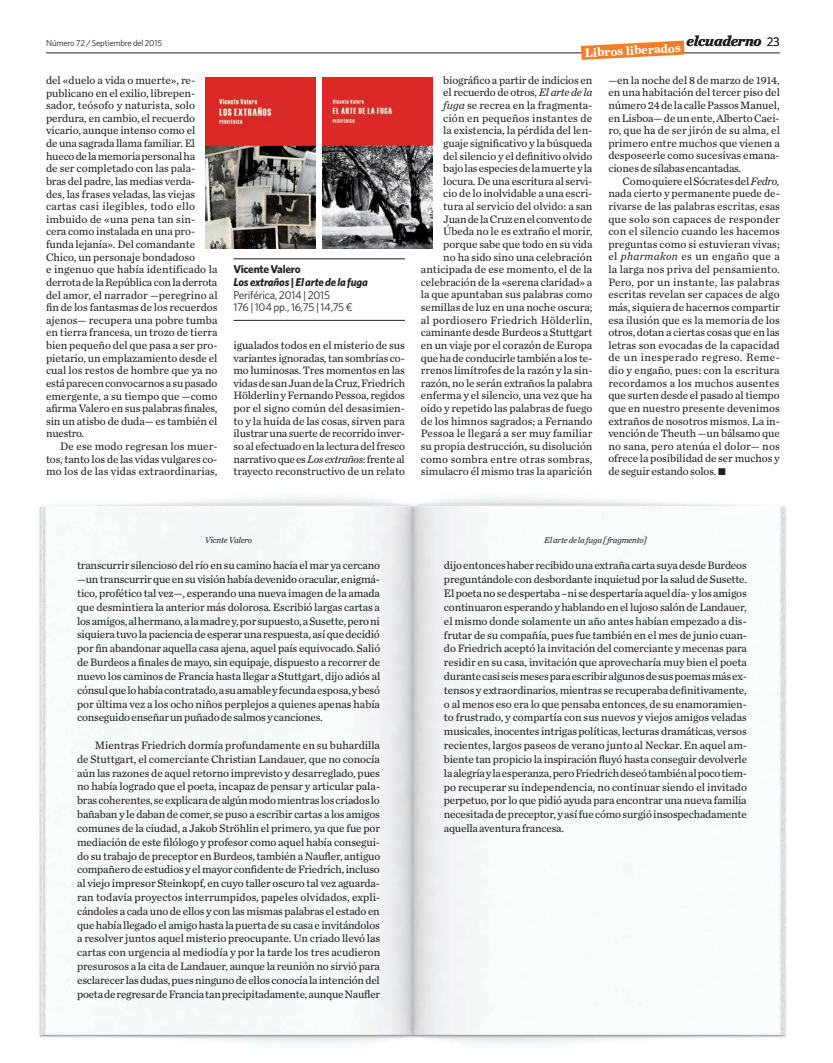
<style>
.page{position:relative;width:833px;height:1063px;background:#fff}
.page>*{position:absolute;margin:0;border:0;box-sizing:border-box;transform-origin:0 0}
.t1{font:italic 700 15px "Chronicle Text G2";letter-spacing:-.015em;color:#231f20}
.t2{font:700 12.5px "Chronicle Text G2";color:#fff}
.t3{font:11.25px/12.6px "Chronicle Text G2";letter-spacing:-.005em;color:#231f20;text-align:justify}
.t4{font:11.25px/12.6px "Whitney";letter-spacing:-.02em;color:#231f20}
.t5{font:italic 700 11.25px "Whitney";letter-spacing:-.02em;color:#231f20}
.t6{font:700 11.25px "Whitney";letter-spacing:-.02em;color:#231f20}
.t7{font:italic 8.75px "Chronicle Text G2";letter-spacing:-.015em;color:#231f20}
.t8{font:8.75px "Whitney";letter-spacing:-.02em;color:#231f20}
.s1{font-family:"Whitney";font-weight:400;font-style:normal;font-size:12.5px}
.s2{font-style:italic}
</style>
<div class="page">
<hr style="left:46px;top:53px;width:734px;height:1px;background:#231f20">
<img style="left:323px;top:78px;width:109px;height:171px">
<img style="left:206px;top:78px;width:109px;height:170px">
<hr style="left:233px;top:259px;width:172px;height:1px;background:#231f20">
<hr style="left:233px;top:320px;width:172px;height:1px;background:#231f20">
<svg style="left:581px;top:41px;width:103px;height:19px"></svg>
<img style="left:39px;top:497px;width:748px;height:547px">
<p class="t8" style="left:46px;top:38px;width:117px">Número 72 / Septiembre del 2015</p>
<h1 class="t1" style="left:686px;top:29px;width:95px">elcuaderno <span class="s1">23</span></h1>
<p class="t3" style="left:46px;top:73px;width:173px;text-align:left">del «duelo a vida o muerte», re&shy;publicano en el exilio, librepen&shy;sador, teósofo y naturista, solo perdura, en cambio, el recuerdo vicario, aunque intenso como el<br>de una sagrada llama familiar. El hueco de la memoria personal ha<br>de ser completado con las pala&shy;bras del padre, las medias verda-<br>des, las frases veladas, las viejas cartas casi ilegibles, todo ello imbuido de «una pena tan sin&shy;cera como instalada en una pro&shy;funda lejanía». Del comandante<br>Chico, un personaje bondadoso<br>e ingenuo que había identificado la derrota de la República con la derrota del amor, el narrador —peregrino al fin de los fantasmas de los recuerdos ajenos— recupera una pobre tumba en tierra francesa, un trozo de tierra bien pequeño del que pasa a ser pro&shy;pietario, un emplazamiento desde el cual los restos de hombre que ya no está parecen convocarnos a su pasado emergente, a su tiempo que —como afirma Valero en sus palabras finales, sin un atisbo de duda— es también el nuestro.</p>
<p class="t3" style="left:46px;top:439px;width:173px;text-indent:14px">De ese modo regresan los muer&shy;tos, tanto los de las vidas vulgares co&shy;mo los de las vidas extraordinarias,</p>
<p class="t2" style="left:584px;top:43px;width:98px;rotate:-3deg">Libros liberados</p>
<p class="t3" style="left:421px;top:73px;width:173px;text-align:right">biográfico a partir de indicios en<br>el recuerdo de otros, <span class="s2">El arte de la fuga</span> se recrea en la fragmenta&shy;ción en pequeños instantes de<br>la existencia, la pérdida del len&shy;guaje significativo y la búsqueda<br>del silencio y el definitivo olvido bajo las especies de la muerte y la locura. De una escritura al servi-<br>cio de lo inolvidable a una escri&shy;tura al servicio del olvido: a san Juan de la Cruz en el convento de Úbeda no le es extraño el morir, porque sabe que todo en su vida<br>no ha sido sino una celebración anticipada de ese momento, el de la celebración de la «serena claridad» a la que apuntaban sus palabras como semillas de luz en una noche oscura; al pordiosero Friedrich Hölderlin, caminante desde Burdeos a Stuttgart en un viaje por el corazón de Europa que ha de conducirle también a los te&shy;rrenos limítrofes de la razón y la sin&shy;razón, no le serán extraños la palabra enferma y el silencio, una vez que ha oído y repetido las palabras de fuego de los himnos sagrados; a Fernando Pessoa le llegará a ser muy familiar su propia destrucción, su disolución como sombra entre otras sombras, simulacro él mismo tras la aparición</p>
<p class="t3" style="left:608px;top:73px;width:173px">—en la noche del 8 de marzo de 1914, en una habitación del tercer piso del número 24 de la calle Passos Manuel, en Lisboa— de un ente, Alberto Caei&shy;ro, que ha de ser jirón de su alma, el primero entre muchos que vienen a desposeerle como sucesivas emana&shy;ciones de sílabas encantadas.</p>
<p class="t3" style="left:608px;top:174px;width:173px;text-indent:14px">Como quiere el Sócrates del <span class="s2">Fedro, </span>nada cierto y permanente puede de&shy;rivarse de las palabras escritas, esas que solo son capaces de responder con el silencio cuando les hacemos preguntas como si estuvieran vivas; el <span class="s2">pharmakon</span> es un engaño que a la larga nos priva del pensamiento.<br>Pero, por un instante, las palabras escritas revelan ser capaces de algo más, siquiera de hacernos compartir esa ilusión que es la memoria de los otros, dotan a ciertas cosas que en las letras son evocadas de la capacidad de un inesperado regreso. Reme&shy;dio y engaño, pues: con la escritura recordamos a los muchos ausentes que surten desde el pasado al tiempo que en nuestro presente devenimos extraños de nosotros mismos. La in&shy;vención de Theuth —un bálsamo que no sana, pero atenúa el dolor— nos ofrece la posibilidad de ser muchos y de seguir estando solos.</p>
<p class="t6" style="left:233px;top:263px;width:69px">Vicente Valero</p>
<p class="t5" style="left:233px;top:275px;width:136px">Los extraños | El arte de la fuga</p>
<p class="t4" style="left:233px;top:288px;width:120px">Periférica, 2014 | 2015<br>176 | 104 pp., 16,75 | 14,75 ¤</p>
<p class="t3" style="left:233px;top:338px;width:173px">igualados todos en el misterio de sus variantes ignoradas, tan sombrías co&shy;mo luminosas. Tres momentos en las vidas de san Juan de la Cruz, Friedrich Hölderlin y Fernando Pessoa, regidos por el signo común del desasimien&shy;to y la huida de las cosas, sirven para ilustrar una suerte de recorrido inver&shy;so al efectuado en la lectura del fresco narrativo que es <span class="s2">Los extraños</span>: frente al trayecto reconstructivo de un relato</p>
<p class="t7" style="left:205px;top:533px;width:49px">Vicnte Valero</p>
<p class="t7" style="left:544px;top:533px;width:104px">El arte de la fuga [ fragmento]</p>
<p class="t3" style="left:77px;top:558px;width:305px;line-height:13.9px">transcurrir silencioso del río en su camino hacia el mar ya cercano —un transcurrir que en su visión había devenido oracular, enigmá&shy;tico, profético tal vez—, esperando una nueva imagen de la amada que desmintiera la anterior más dolorosa. Escribió largas cartas a los amigos, al hermano, a la madre y, por supuesto, a Susette, pero ni siquiera tuvo la paciencia de esperar una respuesta, así que decidió por fin abandonar aquella casa ajena, aquel país equivocado. Salió de Burdeos a finales de mayo, sin equipaje, dispuesto a recorrer de nuevo los caminos de Francia hasta llegar a Stuttgart, dijo adiós al cónsul que lo había contratado, a su amable y fecunda esposa, y besó por última vez a los ocho niños perplejos a quienes apenas había conseguido enseñar un puñado de salmos y canciones.</p>
<p class="t3" style="left:77px;top:738px;width:305px;line-height:13.9px;text-indent:18px">Mientras Friedrich dormía profundamente en su buhardilla de Stuttgart, el comerciante Christian Landauer, que no conocía aún las razones de aquel retorno imprevisto y desarreglado, pues no había logrado que el poeta, incapaz de pensar y articular pala&shy;bras coherentes, se explicara de algún modo mientras los criados lo bañaban y le daban de comer, se puso a escribir cartas a los amigos comunes de la ciudad, a Jakob Ströhlin el primero, ya que fue por mediación de este filólogo y profesor como aquel había consegui&shy;do su trabajo de preceptor en Burdeos, también a Naufler, antiguo compañero de estudios y el mayor confidente de Friedrich, incluso al viejo impresor Steinkopf, en cuyo taller oscuro tal vez aguarda&shy;ran todavía proyectos interrumpidos, papeles olvidados, expli&shy;cándoles a cada uno de ellos y con las mismas palabras el estado en que había llegado el amigo hasta la puerta de su casa e invitándolos a resolver juntos aquel misterio preocupante. Un criado llevó las cartas con urgencia al mediodía y por la tarde los tres acudieron presurosos a la cita de Landauer, aunque la reunión no sirvió para esclarecer las dudas, pues ninguno de ellos conocía la intención del poeta de regresar de Francia tan precipitadamente, aunque Naufler</p>
<p class="t3" style="left:444px;top:558px;width:305px;line-height:13.9px">dijo entonces haber recibido una extraña carta suya desde Burdeos preguntándole con desbordante inquietud por la salud de Susette.<br>El poeta no se despertaba –ni se despertaría aquel día- y los amigos continuaron esperando y hablando en el lujoso salón de Landauer, el mismo donde solamente un año antes habían empezado a dis&shy;frutar de su compañía, pues fue también en el mes de junio cuan&shy;do Friedrich aceptó la invitación del comerciante y mecenas para residir en su casa, invitación que aprovecharía muy bien el poeta durante casi seis meses para escribir algunos de sus poemas más ex&shy;tensos y extraordinarios, mientras se recuperaba definitivamente, o al menos eso era lo que pensaba entonces, de su enamoramien&shy;to frustrado, y compartía con sus nuevos y viejos amigos veladas musicales, inocentes intrigas políticas, lecturas dramáticas, versos recientes, largos paseos de verano junto al Neckar. En aquel am&shy;biente tan propicio la inspiración fluyó hasta conseguir devolverle la alegría y la esperanza, pero Friedrich deseó también al poco tiem&shy;po recuperar su independencia, no continuar siendo el invitado perpetuo, por lo que pidió ayuda para encontrar una nueva familia necesitada de preceptor, y así fue cómo surgió insospechadamente aquella aventura francesa.</p>
</div>
